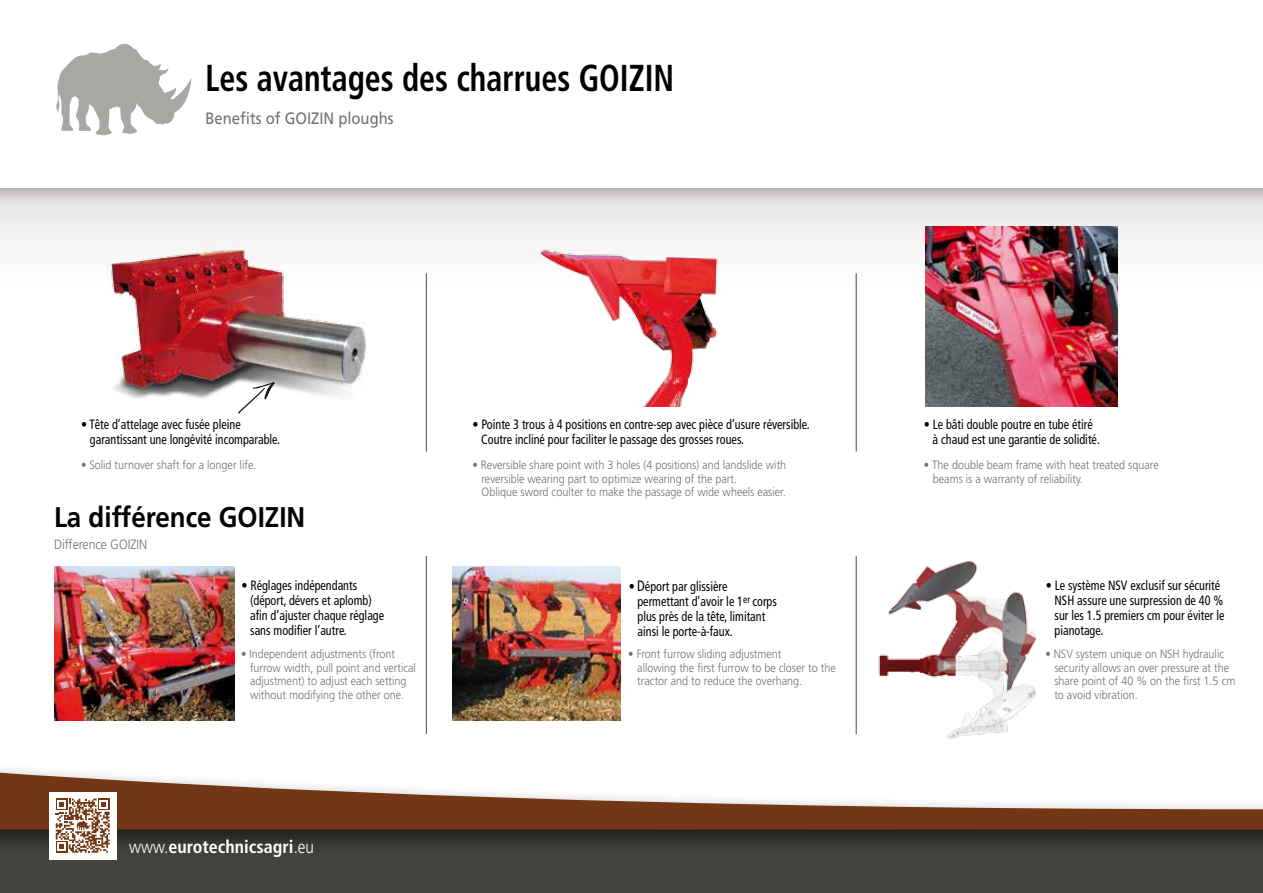
<style>
.page{position:relative;width:1263px;height:893px;background:#fff}
.page>*{position:absolute;margin:0;border:0;box-sizing:border-box;transform-origin:0 0}
.t1{font:700 condensed 37.5px "Frutiger";color:#000;scale:.85 1}
.t2{font:700 28.5px "Frutiger";color:#000;scale:.91 1}
.t3{font:700 condensed 18px "Frutiger";color:#fff}
.t4{font:16.5px "Frutiger";color:#707172;scale:.9 1}
.t5{font:condensed 13.5px/15px "Frutiger";color:#000;scale:.9 1}
.t6{font:300 13.5px "Frutiger";color:#707172;scale:.9 1}
.t7{font:300 12px/13.5px "Frutiger";color:#707172;scale:.9 1}
.s1{font-weight:300;font-stretch:normal}
.s2{font-size:15px}
.s3{font-weight:700}
</style>
<div class="page">
<svg style="left:0;top:205px;width:1263px;height:107px"></svg>
<div style="left:0;top:0;width:1263px;height:205px;background:#000;opacity:.27"></div>
<div style="left:0;top:0;width:1263px;height:187px;background:#fff"></div>
<div style="left:0;top:811px;width:1263px;height:82px;background:#45433e"></div>
<div style="left:0;top:725px;width:1263px;height:132px;background:#000;opacity:.61"></div>
<svg style="left:0;top:734px;width:1263px;height:96px"></svg>
<svg style="left:56px;top:44px;width:135px;height:92px"></svg>
<img style="left:90px;top:237px;width:292px;height:162px">
<svg style="left:238px;top:382px;width:37px;height:32px"></svg>
<img style="left:509px;top:231px;width:217px;height:176px">
<img style="left:54px;top:566px;width:181px;height:154px">
<hr style="left:426px;top:556px;width:1px;height:178px;background:#1a171c">
<hr style="left:856px;top:556px;width:1px;height:178px;background:#1a171c">
<img style="left:453px;top:567px;width:167px;height:154px">
<img style="left:858px;top:561px;width:189px;height:187px">
<hr style="left:426px;top:273px;width:1px;height:179px;background:#1a171c">
<hr style="left:856px;top:273px;width:1px;height:179px;background:#1a171c">
<img style="left:925px;top:226px;width:192px;height:181px">
<div style="left:49px;top:792px;width:68px;height:67px;background:#fff"></div>
<svg style="left:56px;top:799px;width:54px;height:54px"></svg>
<h1 class="t1" style="left:205px;top:56px;width:553px">Les avantages des charrues GOIZIN</h1>
<h3 class="t4" style="left:205px;top:109px;width:211px">Benefits of GOIZIN ploughs</h3>
<p class="t5" style="left:90px;top:417px;width:213px;text-indent:-9px">• Tête d’attelage avec fusée pleine garantissant une longévité incomparable.</p>
<p class="t7" style="left:81px;top:458px;width:196px">• Solid turnover shaft for a longer life.</p>
<h2 class="t2" style="left:54px;top:501px;width:278px">La différence GOIZIN</h2>
<p class="t6" style="left:54px;top:536px;width:105px">Difference GOIZIN</p>
<p class="t5" style="left:250px;top:578px;width:150px;text-indent:-9px">• Réglages indépendants (déport, dévers et aplomb) afin d’ajuster chaque réglage sans modifier l’autre.</p>
<p class="t7" style="left:250px;top:647px;width:186px;text-indent:-9px">• Independent adjustments (front furrow width, pull point and vertical adjustment) to adjust each setting without modifying the other one.</p>
<h3 class="t3" style="left:129px;top:836px;width:186px"><span class="s1">www.</span>eurotechnicsagri<span class="s1">.eu</span></h3>
<p class="t5" style="left:481px;top:417px;width:367px;text-indent:-9px">• Pointe 3 trous à 4 positions en contre-sep avec pièce d’usure réversible.<br>Coutre incliné pour faciliter le passage des grosses roues.</p>
<p class="t7" style="left:482px;top:458px;width:340px;text-indent:-9px">• Reversible share point with 3 holes (4 positions) and landslide with reversible wearing part to optimize wearing of the part.<br>Oblique sword coulter to make the passage of wide wheels easier.</p>
<p class="t5" style="left:637px;top:579px;width:156px;text-indent:-9px">• <span class="s2">D</span>éport par glissière permettant d’avoir le 1<sup>er</sup> corps plus près de la tête, limitant ainsi le porte-à-faux.</p>
<p class="t7" style="left:637px;top:647px;width:222px;text-indent:-9px">• Front furrow sliding adjustment<br>allowing the first furrow to be closer to the tractor and to reduce the overhang.</p>
<p class="t5" style="left:932px;top:417px;width:187px;text-indent:-9px">• Le bâti double poutre en tube étiré à chaud est une garantie de solidité.</p>
<p class="t7" style="left:933px;top:458px;width:252px;text-indent:-9px">• The double beam frame with heat treated square beams is a warranty of reliability.</p>
<p class="t5" style="left:1054px;top:578px;width:190px;text-indent:-9px"><span class="s3">•</span> Le système NSV exclusif sur sécurité<br>NSH assure une surpression de 40 % sur les 1.5 premiers cm pour éviter le pianotage.</p>
<p class="t7" style="left:1054px;top:647px;width:203px;text-indent:-9px">• NSV system unique on NSH hydraulic security allows an over pressure at the share point of 40 % on the first 1.5 cm to avoid vibration.</p>
</div>
